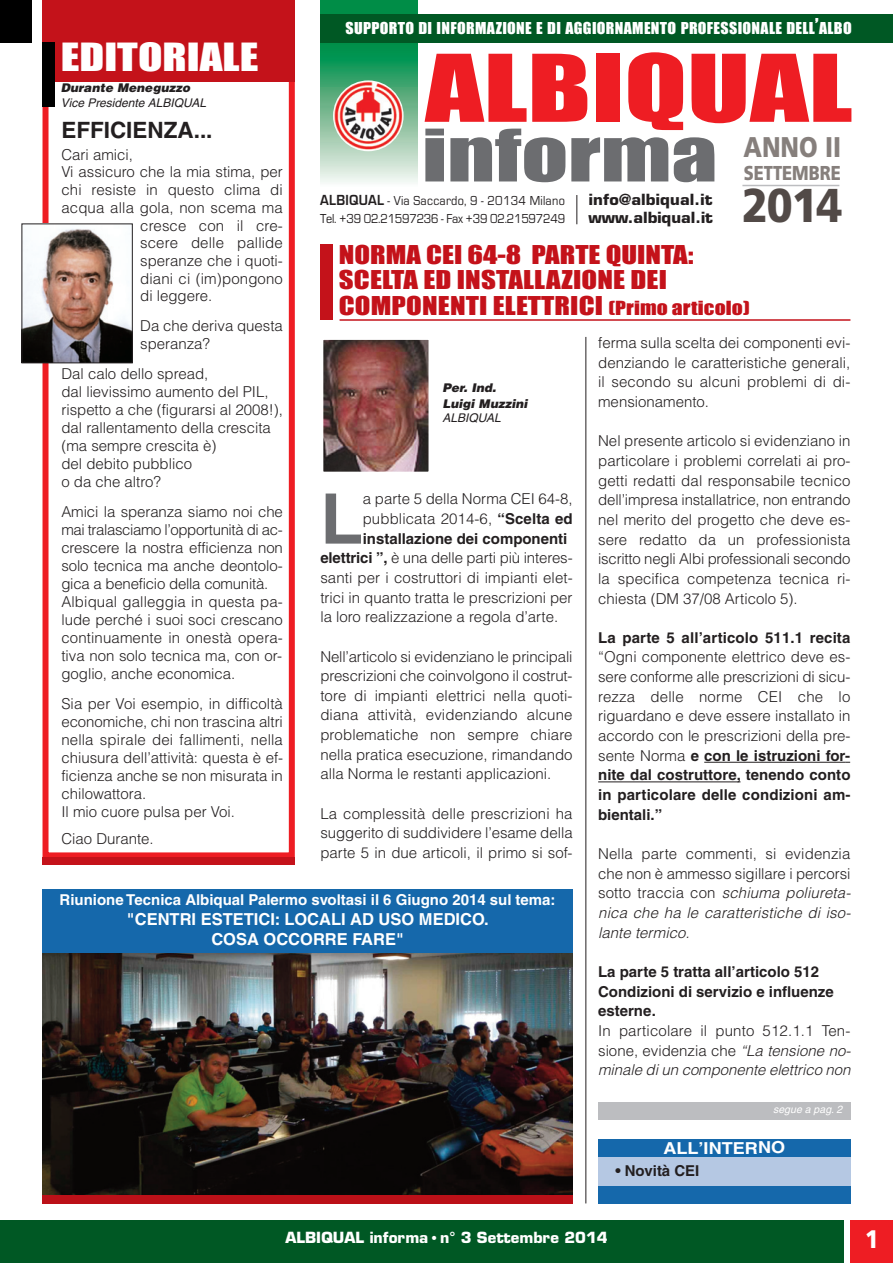
<style>
.page{position:relative;width:893px;height:1263px;background:#fff}
.page>*{position:absolute;margin:0;border:0;box-sizing:border-box;transform-origin:0 0}
.t1{font:86.1px "Impact";color:#ee1d23;scale:1.34 1}
.t2{font:700 69.75px "Helvetica";color:#6c6d70}
.t3{font:66.9px "Impact";color:#6c6d70;scale:1.37 1}
.t4{font:900 47.4px "Frutiger";color:#524a47;scale:.89 1}
.t5{font:36px "Impact";color:#fff;scale:1.25 1}
.t6{font:900 28.5px "Frutiger";color:#867f7c;scale:.84 1}
.t7{font:900 25.35px "Frutiger";color:#fff;scale:.87 1}
.t8{font:24px/25.5px "Impact";letter-spacing:.005em;color:#c4121a;scale:1.2 1}
.t9{font:700 22.5px "Helvetica";color:#231f20}
.t10{font:900 20.1px "Frutiger";color:#867f7c;scale:.82 1}
.t11{font:700 16.5px/19.5px "Helvetica";color:#fff;text-align:center}
.t12{font:700 16.5px "Helvetica";color:#fff;scale:1.1 1}
.t13{font:15.15px "Impact";letter-spacing:.02em;color:#fff;scale:1.05 1}
.t14{font:300 15px/19.6px "Helvetica";color:#231f20}
.t15{font:700 15px/19.6px "Helvetica";color:#231f20}
.t16{font:700 15px "Helvetica";color:#fff}
.t17{font:700 15px "Eurostile";color:#fff}
.t18{font:700 15px/18px "Eurostile";letter-spacing:.01em;color:#231f20;scale:1.06 1}
.t19{font:13.5px/18px "Eurostile";letter-spacing:-.02em;color:#231f20;scale:.91 1}
.t20{font:italic 900 12px/15.8px "Helvetica";color:#231f20}
.t21{font:italic 12px "Helvetica";color:#231f20}
.t22{font:italic 10.5px "Helvetica";color:#fff}
.s1{font-size:20.25px}
.s2{font-weight:600}
.s3{font-size:18px}
.s4{font-weight:700}
.s5{font-style:italic}
.s6{font-weight:400}
</style>
<div class="page">
<div style="left:43px;top:0;width:252px;height:858px;border:6px solid #ee1d23"></div>
<div style="left:43px;top:0;width:252px;height:82px;background:#c4121a"></div>
<div style="left:43px;top:43px;width:12px;height:64px;background:#000"></div>
<img style="left:24px;top:225px;width:107px;height:136px">
<div style="left:22px;top:223px;width:111px;height:140px;border:1px solid #231f20"></div>
<div style="left:598px;top:1140px;width:252px;height:63px;background:#b5c8e3"></div>
<div style="left:598px;top:1139px;width:252px;height:17px;background:#1568ab"></div>
<div style="left:598px;top:1186px;width:252px;height:17px;background:#1568ab"></div>
<div style="left:43px;top:857px;width:252px;height:7px;background:#c4121a"></div>
<img style="left:320px;top:43px;width:97px;height:140px">
<svg style="left:576px;top:195px;width:1px;height:29px"></svg>
<div style="left:0;top:1220px;width:843px;height:43px;background:#005824"></div>
<div style="left:850px;top:1220px;width:43px;height:43px;background:#ee1d23"></div>
<div style="left:0;top:0;width:32px;height:43px;background:#000"></div>
<hr style="left:704px;top:762px;width:141px;height:1px;background:#231f20">
<hr style="left:598px;top:781px;width:142px;height:1px;background:#231f20">
<div style="left:320px;top:244px;width:13px;height:76px;background:#c4121a"></div>
<hr style="left:340px;top:319px;width:510px;height:2px;background:#c4121a">
<div style="left:598px;top:1102px;width:252px;height:17px;background:#bcbdc0"></div>
<hr style="left:586px;top:337px;width:1px;height:866px;background:#231f20">
<img style="left:333px;top:80px;width:71px;height:71px;border-radius:50%">
<div style="left:320px;top:0;width:97px;height:33px;background:#008d47"></div>
<div style="left:320px;top:14px;width:573px;height:29px;background:#005824"></div>
<hr style="left:742px;top:185px;width:97px;height:1px;background:#bcbdc0">
<img style="left:324px;top:341px;width:103px;height:130px">
<div style="left:320px;top:337px;width:111px;height:138px;border:3px solid #fff"></div>
<img style="left:43px;top:952px;width:530px;height:243px">
<div style="left:43px;top:889px;width:530px;height:63px;background:#1568ab"></div>
<div style="left:43px;top:1195px;width:530px;height:8px;background:#bb1018"></div>
<p class="t13" style="left:346px;top:22px;width:484px">SUPPORTO DI INFORMAZIONE E DI AGGIORNAMENTO PROFESSIONALE DELL<span class="s1">’</span>ALBO</p>
<h3 class="t5" style="left:61px;top:43px;width:160px">EDITORIALE</h3>
<h1 class="t1" style="left:425px;top:54px;width:320px">ALBIQUAL</h1>
<h3 class="t3" style="left:422px;top:129px;width:217px">informa</h3>
<p class="t20" style="left:61px;top:81px;width:133px">Durante Meneguzzo</p>
<p class="t21" style="left:61px;top:98px;width:149px">Vice Presidente ALBIQUAL</p>
<h3 class="t9" style="left:61px;top:122px;width:153px">EFFICIENZA...</h3>
<p class="t14" style="left:61px;top:146px;width:73px">Cari amici,</p>
<p class="t14" style="left:61px;top:164px;width:223px">Vi assicuro che la mia stima, per</p>
<p class="t14" style="left:61px;top:181px;width:223px">chi resiste in questo clima di</p>
<p class="t14" style="left:61px;top:199px;width:223px">acqua alla gola, non scema ma</p>
<p class="t14" style="left:140px;top:217px;width:144px">cresce con il cre-</p>
<p class="t14" style="left:140px;top:235px;width:144px">scere delle pallide</p>
<p class="t14" style="left:140px;top:252px;width:144px">speranze che i quoti-</p>
<p class="t14" style="left:140px;top:270px;width:144px">diani ci (im)pongono</p>
<p class="t14" style="left:140px;top:288px;width:74px">di leggere.</p>
<p class="t14" style="left:140px;top:319px;width:144px;line-height:18px">Da che deriva questa speranza?</p>
<p class="t14" style="left:61px;top:367px;width:223px;line-height:18px">Dal calo dello spread,<br>dal lievissimo aumento del PIL, rispetto a che (figurarsi al 2008!), dal rallentamento della crescita (ma sempre crescita è)<br>del debito pubblico<br>o da che altro?</p>
<p class="t14" style="left:61px;top:505px;width:223px;line-height:18px">Amici la speranza siamo noi che mai tralasciamo l’opportunità di ac&shy;crescere la nostra efficienza non solo tecnica ma anche deontolo&shy;gica a beneficio della comunità.<br>Albiqual galleggia in questa pa&shy;lude perché i suoi soci crescano continuamente in onestà opera&shy;tiva non solo tecnica ma, con or&shy;goglio, anche economica.</p>
<p class="t14" style="left:61px;top:697px;width:223px;line-height:18px">Sia per Voi esempio, in difficoltà economiche, chi non trascina altri nella spirale dei fallimenti, nella chiusura dell’attività: questa è ef&shy;ficienza anche se non misurata in chilowattora.<br>Il mio cuore pulsa per Voi.</p>
<p class="t14" style="left:61px;top:831px;width:94px">Ciao Durante.</p>
<h3 class="t6" style="left:743px;top:135px;width:118px">ANNO II</h3>
<h3 class="t10" style="left:744px;top:164px;width:120px">SETTEMBRE</h3>
<h3 class="t4" style="left:742px;top:185px;width:114px">2014</h3>
<p class="t18" style="left:588px;top:192px;width:119px">info@albiqual.it www.albiqual.it</p>
<p class="t19" style="left:320px;top:191px;width:271px"><span class="s2">ALBIQUAL</span> - Via Saccardo, 9 - 20134 Milano<br>Tel. +39 02.21597236 - Fax +39 02.21597249</p>
<h3 class="t8" style="left:339px;top:243px;width:344px">NORMA CEI 64-8 PARTE QUINTA:<br>SCELTA ED INSTALLAZIONE DEI<br>COMPONENTI ELETTRICI <span class="s3">(Primo articolo)</span></h3>
<p class="t14" style="left:598px;top:334px;width:254px;text-align:justify">ferma sulla scelta dei componenti evi&shy;denziando le caratteristiche generali, il secondo su alcuni problemi di di&shy;mensionamento.</p>
<p class="t14" style="left:598px;top:433px;width:254px;text-align:justify">Nel presente articolo si evidenziano in particolare i problemi correlati ai pro&shy;getti redatti dal responsabile tecnico dell’impresa installatrice, non entrando nel merito del progetto che deve es&shy;sere redatto da un professionista iscritto negli Albi professionali secondo la specifica competenza tecnica ri&shy;chiesta (DM 37/08 Articolo 5).</p>
<p class="t15" style="left:598px;top:629px;width:254px">La parte 5 all’articolo 511.1 recita</p>
<p class="t14" style="left:598px;top:649px;width:254px;text-align:justify">“Ogni componente elettrico deve es&shy;sere conforme alle prescrizioni di sicu&shy;rezza delle norme CEI che lo riguardano e deve essere installato in accordo con le prescrizioni della pre&shy;sente Norma <span class="s4">e con le istruzioni for&shy;nite dal costruttore, tenendo conto in particolare delle condizioni am&shy;bientali.”</span></p>
<p class="t14" style="left:598px;top:845px;width:257px">Nella parte commenti, si evidenzia che non è ammesso sigillare i percorsi s ott o t r a c c i a c o n <span class="s5">schiuma poliureta&shy;nica che ha le caratteristiche di iso&shy;lante termico.</span></p>
<p class="t15" style="left:598px;top:963px;width:237px">La parte 5 tratta all’articolo 512<br>Condizioni di servizio e influenze esterne.</p>
<p class="t14" style="left:598px;top:1022px;width:257px">In particolare il punto 512.1.1 Ten&shy;sione, evidenzia che <span class="s5">“La tensione no&shy;minale diun componente elettrico non</span></p>
<p class="t20" style="left:442px;top:380px;width:89px">Per. Ind.<br>Luigi Muzzini</p>
<p class="t21" style="left:442px;top:413px;width:62px">ALBIQUAL</p>
<h2 class="t2" style="left:320px;top:494px;width:44px">L</h2>
<p class="t14" style="left:363px;top:491px;width:211px">a parte 5 della Norma CEI 64-8,</p>
<p class="t14" style="left:363px;top:510px;width:211px">pubblicata 2014-6, <span class="s4">“Scelta ed</span></p>
<p class="t15" style="left:363px;top:530px;width:206px">installazione dei componenti</p>
<p class="t14" style="left:320px;top:550px;width:254px"><span class="s4">elettrici ”,</span> è una delle parti più interes-</p>
<p class="t14" style="left:320px;top:569px;width:254px">santi per i costruttori di impianti elet-</p>
<p class="t14" style="left:320px;top:589px;width:254px">trici in quanto tratta le prescrizioni per</p>
<p class="t14" style="left:320px;top:609px;width:239px">la loro realizzazione a regola d’arte.</p>
<p class="t14" style="left:320px;top:648px;width:254px;text-align:justify">Nell’articolo si evidenziano le principali prescrizioni che coinvolgono il costrut&shy;tore di impianti elettrici nella quoti&shy;diana attività, evidenziando alcune problematiche non sempre chiare nella pratica esecuzione, rimandando alla Norma le restanti applicazioni.</p>
<p class="t14" style="left:320px;top:805px;width:254px;text-align:justify">La complessità delle prescrizioni ha suggerito di suddividere l’esame della parte 5 in due articoli, il primo si sof-</p>
<p class="t16" style="left:60px;top:894px;width:497px">Riunione Tecnica Albiqual Palermo svoltasi il 6 Giugno 2014 sul tema:</p>
<p class="t11" style="left:127px;top:911px;width:363px">"CENTRI ESTETICI: LOCALI AD USO MEDICO.<br>COSA OCCORRE FARE"</p>
<p class="t22" style="left:773px;top:1105px;width:73px">segue a pag.2</p>
<p class="t12" style="left:663px;top:1142px;width:112px">ALL’INTERNO</p>
<p class="t15" style="left:615px;top:1162px;width:86px">• Novità CEI</p>
<p class="t17" style="left:285px;top:1231px;width:324px">ALBIQUAL informa <span class="s6">•</span> n° 3 Settembre 2014</p>
<h3 class="t7" style="left:865px;top:1228px;width:17px">1</h3>
</div>
